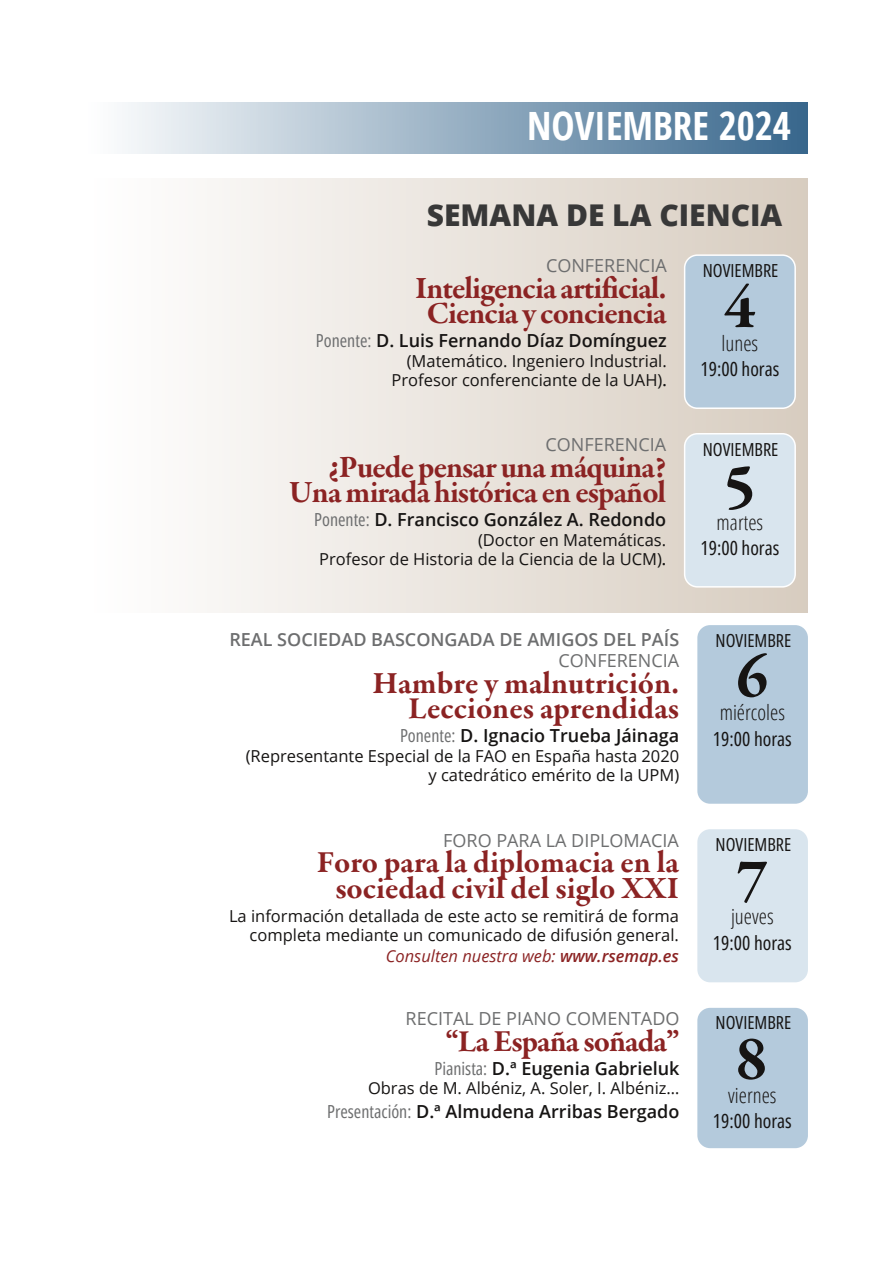
<style>
.page{position:relative;width:893px;height:1263px;background:#fff}
.page>*{position:absolute;margin:0;border:0;box-sizing:border-box;transform-origin:0 0}
.t1{font:700 63px "Garamond Premr Pro";color:#161413}
.t2{font:700 condensed 39px "Open Sans";color:#fff}
.t3{font:700 31.5px/25.5px "Garamond Premr Pro";letter-spacing:-.03em;color:#8b2323;text-align:center}
.t4{font:700 31.5px/25.5px "Garamond Premr Pro";color:#8b2323;text-align:right}
.t5{font:800 30px "Open Sans";color:#383838}
.t6{font:300 condensed 21px "Open Sans";color:#161413}
.t7{font:19.5px "Open Sans Condensed";color:#161413}
.t8{font:600 18px "Open Sans";color:#161413}
.t9{font:18px "Open Sans";color:#6d6e6f}
.t10{font:18px "Open Sans Condensed";color:#161413}
.t11{font:600 18px "Open Sans";color:#6d6e6f}
.t12{font:16.5px/19.5px "Open Sans";color:#161413;text-align:right}
.t13{font:italic 16.5px "Open Sans";color:#8b2323}
.s1{font-family:"Open Sans Condensed";font-weight:400;color:#6d6e6f}
.s2{font-family:"Garamond Premr Pro";font-size:21px}
.s3{font-weight:600}
</style>
<div class="page">
<div style="left:85px;top:179px;width:723px;height:433px;background:linear-gradient(to right,#fff,#d7ccc0)"></div>
<div style="left:685px;top:255px;width:110px;height:153px;background:#b4cadc;border-radius:13px"></div>
<div style="left:684px;top:254px;width:112px;height:155px;border:2px solid #fff;border-radius:13px"></div>
<div style="left:685px;top:434px;width:110px;height:153px;background:#d9e5ee;border-radius:13px"></div>
<div style="left:684px;top:433px;width:112px;height:155px;border:2px solid #fff;border-radius:13px"></div>
<div style="left:697px;top:625px;width:111px;height:179px;background:#b4cadc;border-radius:13px"></div>
<div style="left:697px;top:829px;width:111px;height:153px;background:#d9e5ee;border-radius:13px"></div>
<div style="left:697px;top:1008px;width:111px;height:140px;background:#b4cadc;border-radius:13px"></div>
<div style="left:85px;top:102px;width:723px;height:51px;background:linear-gradient(to right,#fff,#37668c)"></div>
<h2 class="t2" style="left:527px;top:98px;width:265px">NOVIEMBRE 2024</h2>
<h3 class="t5" style="left:427px;top:194px;width:357px">SEMANA DE LA CIENCIA</h3>
<p class="t10" style="left:703px;top:258px;width:77px">NOVIEMBRE</p>
<h1 class="t1" style="left:724px;top:281px;width:33px">4</h1>
<p class="t6" style="left:722px;top:328px;width:38px">lunes</p>
<p class="t7" style="left:700px;top:356px;width:80px">19:00 horas</p>
<p class="t9" style="left:546px;top:253px;width:122px">CONFERENCIA</p>
<h3 class="t3" style="left:415px;top:278px;width:253px">Inteligencia artificial.<br>Ciencia y conciencia</h3>
<p class="t8" style="left:316px;top:328px;width:352px"><span class="s1">Ponente:</span> D. Luis Fernando Díaz Domínguez</p>
<p class="t12" style="left:392px;top:351px;width:277px">(Matemático. Ingeniero Industrial.<br>Profesor conferenciante de la UAH)<span class="s2">.</span></p>
<p class="t9" style="left:545px;top:432px;width:122px">CONFERENCIA</p>
<h3 class="t3" style="left:289px;top:457px;width:379px;text-align:right">¿Puede pensar una máquina?<br>Una mirada histórica en español</h3>
<p class="t8" style="left:314px;top:507px;width:353px"><span class="s1">Ponente:</span> D. Francisco González A. Redondo</p>
<p class="t12" style="left:319px;top:529px;width:348px">(Doctor en Matemáticas.<br>Profesor de Historia de la Ciencia de la UCM)<span class="s2">.</span></p>
<p class="t10" style="left:703px;top:437px;width:77px">NOVIEMBRE</p>
<h1 class="t1" style="left:724px;top:460px;width:33px">5</h1>
<p class="t6" style="left:717px;top:507px;width:48px">martes</p>
<p class="t7" style="left:700px;top:534px;width:80px">19:00 horas</p>
<p class="t11" style="left:229px;top:627px;width:451px">REAL SOCIEDAD BASCONGADA DE AMIGOS DEL PAÍS</p>
<p class="t9" style="left:558px;top:648px;width:122px">CONFERENCIA</p>
<h3 class="t4" style="left:373px;top:673px;width:308px">Hambre y malnutrición.<br>Lecciones aprendidas</h3>
<p class="t8" style="left:400px;top:723px;width:281px"><span class="s1">Ponente:</span> D. Ignacio Trueba Jáinaga</p>
<p class="t12" style="left:246px;top:745px;width:435px">(Representante Especial de la FAO en España hasta 2020 y catedrático emérito de la UPM)</p>
<p class="t9" style="left:443px;top:827px;width:237px">FORO PARA LA DIPLOMACIA</p>
<h3 class="t4" style="left:317px;top:852px;width:364px;text-align:center">Foro para la diplomacia en la sociedad civil del siglo XXI</h3>
<p class="t12" style="left:229px;top:905px;width:451px">La información detallada de este acto se remitirá de forma completa mediante un comunicado de difusión general.</p>
<p class="t13" style="left:386px;top:944px;width:295px">Consulten nuestra web: <span class="s3">www.rsemap.es</span></p>
<p class="t9" style="left:406px;top:1006px;width:275px">RECITAL DE PIANO COMENTADO</p>
<h3 class="t3" style="left:446px;top:1031px;width:235px">“La España soñada”</h3>
<p class="t8" style="left:434px;top:1055px;width:246px"><span class="s1">Pianista:</span> D.ª Eugenia Gabrieluk</p>
<p class="t12" style="left:368px;top:1078px;width:313px">Obras de M. Albéniz, A. Soler, I. Albéniz…</p>
<p class="t8" style="left:327px;top:1099px;width:354px"><span class="s1">Presentación:</span> D.ª Almudena Arribas Bergado</p>
<p class="t10" style="left:716px;top:627px;width:77px">NOVIEMBRE</p>
<h1 class="t1" style="left:736px;top:650px;width:33px">6</h1>
<p class="t6" style="left:720px;top:698px;width:67px">miércoles</p>
<p class="t7" style="left:713px;top:725px;width:80px">19:00 horas</p>
<p class="t10" style="left:716px;top:831px;width:77px">NOVIEMBRE</p>
<h1 class="t1" style="left:736px;top:855px;width:33px">7</h1>
<p class="t6" style="left:731px;top:902px;width:44px">jueves</p>
<p class="t7" style="left:713px;top:929px;width:80px">19:00 horas</p>
<p class="t10" style="left:716px;top:1010px;width:77px">NOVIEMBRE</p>
<h1 class="t1" style="left:736px;top:1033px;width:33px">8</h1>
<p class="t6" style="left:728px;top:1080px;width:50px">viernes</p>
<p class="t7" style="left:713px;top:1107px;width:80px">19:00 horas</p>
</div>
